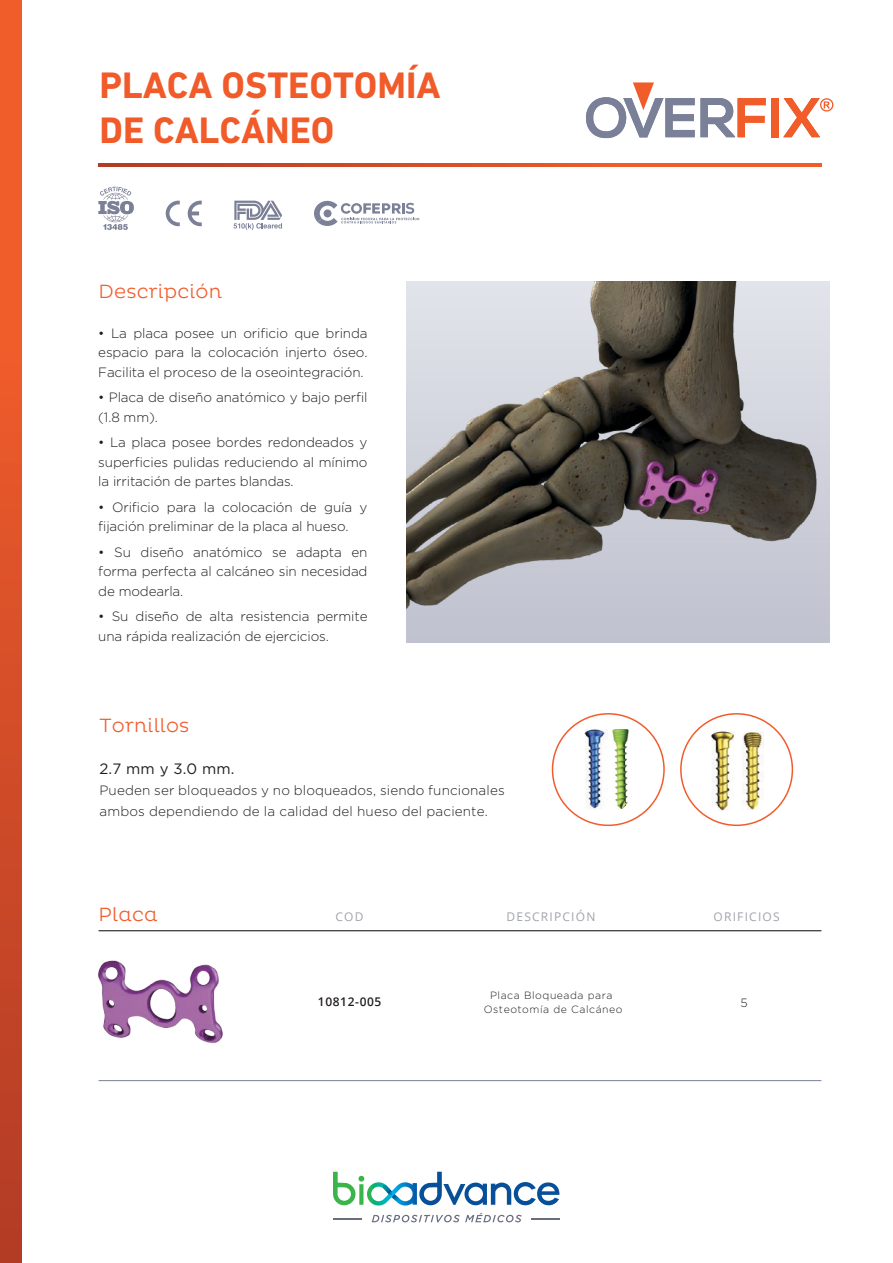
<style>
.page{position:relative;width:893px;height:1263px;background:#fff}
.page>*{position:absolute;margin:0;border:0;box-sizing:border-box;transform-origin:0 0}
.t1{font:700 37.5px/45px "DIN Next LT Pro";color:#f15a29}
.t2{font:300 19.5px "Pluto";letter-spacing:.01em;color:#f15c2b}
.t3{font:15px "Gotham";color:#231f20}
.t4{font:300 13.5px/19.5px "Gotham";letter-spacing:-.01em;color:#231f20;text-align:justify}
.t5{font:300 13.5px/21px "Gotham";letter-spacing:.01em;color:#231f20}
.t6{font:12px "Open Sans";letter-spacing:.1em;color:#a0a3ab}
.t7{font:600 12px "Open Sans";letter-spacing:.05em;color:#231f20}
.t8{font:300 12px "Gotham";color:#231f20}
.t9{font:300 10.5px/14.4px "Gotham";letter-spacing:.05em;color:#231f20;text-align:center}
</style>
<div class="page">
<div style="left:0;top:0;width:21px;height:1263px;background:linear-gradient(to bottom,#fd622c,#b43d25)"></div>
<svg style="left:333px;top:1172px;width:226px;height:34px"></svg>
<svg style="left:334px;top:1218px;width:28px;height:1px"></svg>
<svg style="left:531px;top:1218px;width:29px;height:1px"></svg>
<svg style="left:372px;top:1213px;width:150px;height:9px"></svg>
<svg style="left:166px;top:201px;width:14px;height:25px"></svg>
<svg style="left:188px;top:201px;width:14px;height:25px"></svg>
<svg style="left:234px;top:201px;width:48px;height:29px"></svg>
<svg style="left:98px;top:187px;width:36px;height:43px"></svg>
<svg style="left:314px;top:201px;width:105px;height:25px"></svg>
<svg style="left:99px;top:163px;width:722px;height:3px;background:#d84f28"></svg>
<div style="left:771px;top:98px;width:8px;height:39px;background:#f15c2b"></div>
<svg style="left:783px;top:98px;width:50px;height:39px"></svg>
<svg style="left:586px;top:82px;width:180px;height:56px"></svg>
<div style="left:407px;top:281px;width:422px;height:362px;background:linear-gradient(to bottom,#e1e4ea,#bfc2cf)"></div>
<img style="left:98px;top:960px;width:125px;height:84px">
<img style="left:407px;top:281px;width:415px;height:334px">
<hr style="left:99px;top:1080px;width:722px;height:1px;background:#7b8096">
<hr style="left:99px;top:930px;width:722px;height:1px;background:#030505">
<div style="left:552px;top:713px;width:113px;height:113px;border:2px solid #f15c2b;border-radius:50%"></div>
<img style="left:613px;top:730px;width:15px;height:78px">
<img style="left:584px;top:729px;width:24px;height:80px">
<img style="left:742px;top:731px;width:22px;height:79px">
<img style="left:711px;top:731px;width:23px;height:79px">
<div style="left:680px;top:713px;width:113px;height:113px;border:2px solid #f15c2b;border-radius:50%"></div>
<h1 class="t1" style="left:100px;top:63px;width:343px">PLACA OSTEOTOMÍA<br>DE CALCÁNEO</h1>
<h2 class="t2" style="left:99px;top:280px;width:125px">Descripción</h2>
<p class="t4" style="left:98px;top:323px;width:271px">• La placa posee un orificio que brinda espacio para la colocación injerto óseo.<br>Facilita el proceso de la oseointegración.</p>
<p class="t4" style="left:98px;top:387px;width:271px">• Placa de diseño anatómico y bajo perfil (1.8 mm).</p>
<p class="t4" style="left:98px;top:432px;width:271px">• La placa posee bordes redondeados y superficies pulidas reduciendo al mínimo la irritación de partes blandas.</p>
<p class="t4" style="left:98px;top:497px;width:271px">• Orificio para la colocación de guía y fijación preliminar de la placa al hueso.</p>
<p class="t4" style="left:98px;top:542px;width:271px">• Su diseño anatómico se adapta en forma perfecta al calcáneo sin necesidad de modearla.</p>
<p class="t4" style="left:98px;top:606px;width:271px">• Su diseño de alta resistencia permite una rápida realización de ejercicios.</p>
<h2 class="t2" style="left:100px;top:715px;width:91px">Tornillos</h2>
<p class="t3" style="left:100px;top:759px;width:137px">2.7 mm y 3.0 mm.</p>
<p class="t5" style="left:100px;top:780px;width:407px">Pueden ser bloqueados y no bloqueados, siendo funcionales ambos dependiendo de la calidad del hueso del paciente.</p>
<h2 class="t2" style="left:99px;top:903px;width:60px">Placa</h2>
<p class="t6" style="left:335px;top:908px;width:30px">COD</p>
<p class="t6" style="left:507px;top:908px;width:90px">DESCRIPCIÓN</p>
<p class="t6" style="left:714px;top:908px;width:68px">ORIFICIOS</p>
<p class="t7" style="left:318px;top:994px;width:65px">10812-005</p>
<p class="t9" style="left:484px;top:988px;width:140px">Placa Bloqueada para<br>Osteotomía de Calcáneo</p>
<p class="t8" style="left:741px;top:995px;width:9px">5</p>
</div>
